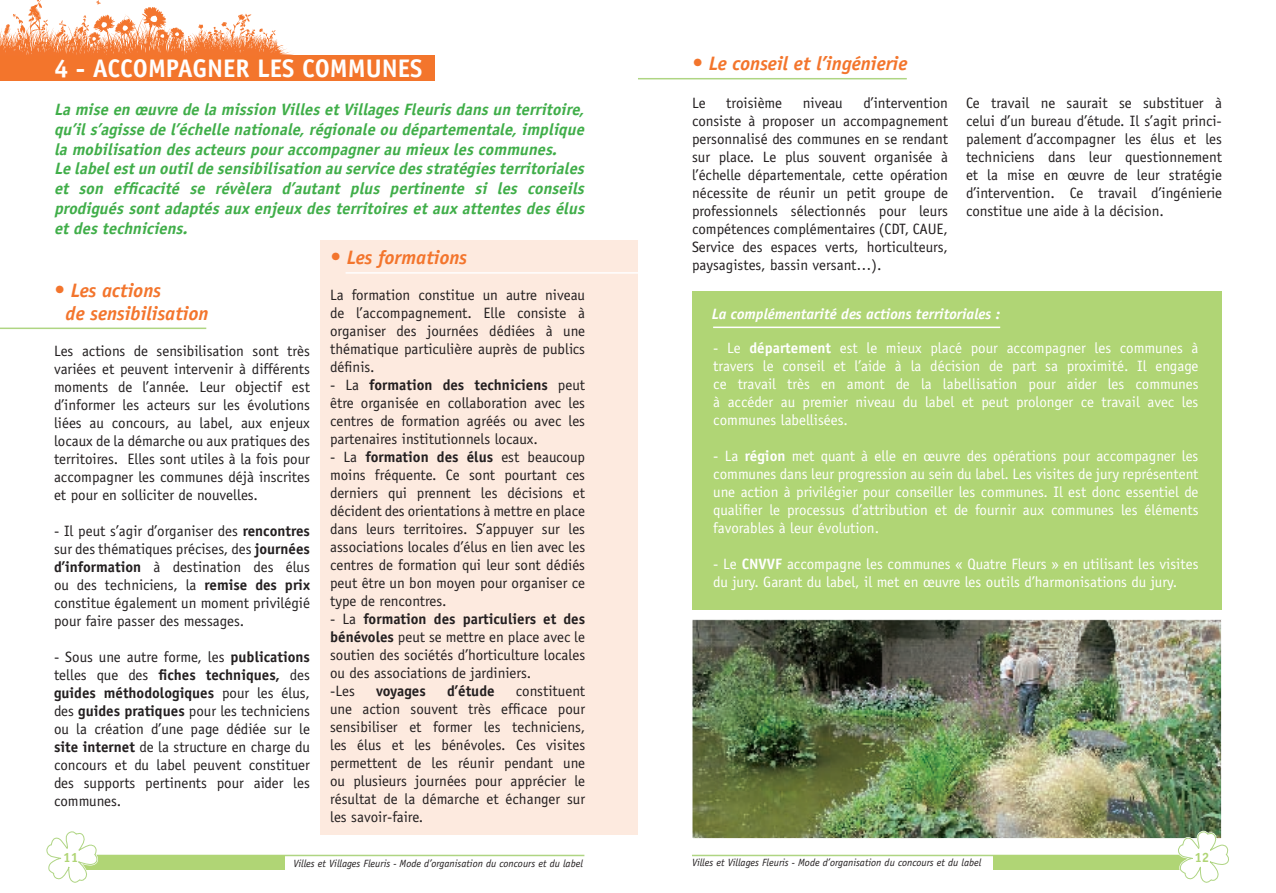
<style>
.page{position:relative;width:1276px;height:893px;background:#fff}
.page>*{position:absolute;margin:0;border:0;box-sizing:border-box;transform-origin:0 0}
.t1{font:700 25.5px "Officina Sans";color:#fff}
.t2{font:italic 700 19.5px/23.4px "Officina Sans";color:#f3752d}
.t3{font:italic 700 19.5px "Officina Sans";color:#f3752c}
.t4{font:italic 700 16.5px/19.8px "Officina Sans";color:#40ae49}
.t5{font:15px/18px "Officina Sans";color:#231f20;text-align:justify}
.t6{font:15px/18px "Officina Sans";color:#fff;text-align:justify}
.t7{font:italic 700 15px "Officina Sans";color:#fff}
.t8{font:700 15px "Officina Sans";color:#231f20}
.t9{font:700 13.5px "Officina Sans";color:#b0d575}
.t10{font:italic 10.5px "Officina Sans";color:#231f20}
.s1{font-size:21px}
.s2{font-weight:700}
</style>
<div class="page">
<div style="left:0;top:55px;width:435px;height:25px;background:#f3752c"></div>
<hr style="left:638px;top:78px;width:269px;height:1px;background:#afd583">
<div style="left:320px;top:240px;width:318px;height:594px;background:#fdeadf"></div>
<div style="left:692px;top:291px;width:530px;height:318px;background:#b0d575"></div>
<hr style="left:345px;top:272px;width:293px;height:2px;background:#fff">
<hr style="left:0;top:328px;width:206px;height:1px;background:#afd583">
<img style="left:693px;top:621px;width:527px;height:216px">
<div style="left:691px;top:619px;width:531px;height:220px;border:1px solid #fff"></div>
<hr style="left:713px;top:327px;width:287px;height:1px;background:#fff">
<svg style="left:0;top:0;width:294px;height:55px"></svg>
<hr style="left:63px;top:855px;width:521px;height:1px;background:#afd583">
<div style="left:71px;top:856px;width:214px;height:14px;background:#b0d575"></div>
<svg style="left:46px;top:831px;width:52px;height:52px"></svg>
<hr style="left:692px;top:855px;width:501px;height:1px;background:#afd583">
<div style="left:992px;top:856px;width:201px;height:14px;background:#b0d575"></div>
<svg style="left:1177px;top:819px;width:52px;height:64px"></svg>
<h1 class="t1" style="left:54px;top:53px;width:370px">4 - ACCOMPAGNER LES COMMUNES</h1>
<p class="t4" style="left:54px;top:99px;width:536px">Lamise en œuvre de lamission VillesetVillagesFleurisdansun territoire, qu’ils’agisse de l’échelle nationale,régionale ou départementale,implique lamobilisation desacteurspouraccompagnerau mieuxlescommunes.<br>Le labelestun outilde sensibilisation au service desstratégiesterritoriales et son efficacité se révèlera d’autant plus pertinente si les conseils prodiguéssontadaptésauxenjeuxdesterritoiresetauxattentesdesélus etdestechniciens.</p>
<h2 class="t2" style="left:66px;top:279px;width:145px;text-indent:-12px"><span class="s1">•</span> Les actions<br>de sensibilisation</h2>
<p class="t5" style="left:54px;top:342px;width:257px">Les actions de sensibilisation sont très variées et peuvent intervenir à différents moments de l’année. Leur objectif est d’informer les acteurs sur les évolutions liées au concours, au label, aux enjeux locaux de la démarche ou aux pratiques des territoires. Elles sont utiles à la fois pour accompagner les communes déjà inscrites et pour en solliciter de nouvelles.</p>
<p class="t5" style="left:54px;top:522px;width:257px">- Il peut s’agir d’organiser des <span class="s2">rencontres </span>sur des thématiques précises, des <span class="s2">journées d’information</span> à destination des élus ou des techniciens, la <span class="s2">remise des prix </span>constitue également un moment privilégié pour faire passer des messages.</p>
<p class="t5" style="left:54px;top:648px;width:257px">- Sous une autre forme, les <span class="s2">publications </span>telles que des <span class="s2">fiches techniques,</span> des <span class="s2">guides méthodologiques</span> pour les élus, des <span class="s2">guides pratiques</span> pour les techniciens ou la création d’une page dédiée sur le <span class="s2">site internet</span> de la structure en charge du concours et du label peuvent constituer des supports pertinents pour aider les communes.</p>
<h2 class="t2" style="left:330px;top:246px;width:138px"><span class="s1">•</span> Les formations</h2>
<p class="t5" style="left:330px;top:286px;width:256px">La formation constitue un autre niveau de l’accompagnement. Elle consiste à organiser des journées dédiées à une thématique particulière auprès de publics définis.</p>
<p class="t5" style="left:330px;top:376px;width:256px">- La <span class="s2">formation des techniciens</span> peut être organisée en collaboration avec les centres de formation agréés ou avec les partenaires institutionnels locaux.</p>
<p class="t5" style="left:330px;top:448px;width:256px">- La <span class="s2">formation des élus</span> est beaucoup moins fréquente. Ce sont pourtant ces derniers qui prennent les décisions et décident des orientations à mettre en place dans leurs territoires. S’appuyer sur les associations locales d’élus en lien avec les centres de formation qui leur sont dédiés peut être un bon moyen pour organiser ce type de rencontres.</p>
<p class="t5" style="left:330px;top:610px;width:256px;text-align:left">- La <span class="s2">formation des particuliers et des bénévoles</span> peut se mettre en place avec le soutien des sociétés d’horticulture locales ou des associations de jardiniers.<br>-Les</p>
<p class="t8" style="left:376px;top:682px;width:51px">voyages</p>
<p class="t8" style="left:447px;top:682px;width:49px">d’étude</p>
<p class="t5" style="left:330px;top:682px;width:256px;text-indent:186px">constituent une action souvent très efficace pour sensibiliser et former les techniciens, les élus et les bénévoles. Ces visites permettent de les réunir pendant une ou plusieurs journées pour apprécier le résultat de la démarche et échanger sur les savoir-faire.</p>
<h2 class="t3" style="left:692px;top:52px;width:217px"><span class="s1">•</span> Le conseil et l’ingénierie</h2>
<p class="t5" style="left:692px;top:94px;width:15px">Le</p>
<p class="t5" style="left:726px;top:94px;width:57px">troisième</p>
<p class="t5" style="left:803px;top:94px;width:42px">niveau</p>
<p class="t5" style="left:692px;top:94px;width:257px;text-indent:171px">d’intervention consiste à proposer un accompagnement personnalisé des communes en se rendant sur place. Le plus souvent organisée à l’échelle départementale, cette opération nécessite de réunir un petit groupe de professionnels sélectionnés pour leurs compétences complémentaires (CDT, CAUE, Service des espaces verts, horticulteurs, paysagistes, bassin versant…).</p>
<p class="t5" style="left:966px;top:94px;width:257px">Ce travail ne saurait se substituer à celui d’un bureau d’étude. Il s’agit princi&shy;palement d’accompagner les élus et les techniciens dans leur questionnement et la mise en œuvre de leur stratégie d’intervention. Ce travail d’ingénierie constitue une aide à la décision.</p>
<p class="t7" style="left:711px;top:305px;width:290px">La complémentarité des actions territoriales :</p>
<p class="t6" style="left:713px;top:339px;width:487px">- Le <span class="s2">département</span> est le mieux placé pour accompagner les communes à travers le conseil et l’aide à la décision de part sa proximité. Il engage ce travail très en amont de la labellisation pour aider les communes à accéder au premier niveau du label et peut prolonger ce travail avec les communes labellisées.</p>
<p class="t6" style="left:713px;top:447px;width:487px">- La <span class="s2">région</span> met quant à elle en œuvre des opérations pour accompagner les communes dans leur progression au sein du label. Les visites de jury représentent une action à privilégier pour conseiller les communes. Il est donc essentiel de qualifier le processus d’attribution et de fournir aux communes les éléments favorables à leur évolution.</p>
<p class="t6" style="left:713px;top:555px;width:487px">- Le <span class="s2">CNVVF</span> accompagne les communes « Quatre Fleurs » en utilisant les visites du jury. Garant du label, il met en œuvre les outils d’harmonisations du jury.</p>
<p class="t9" style="left:63px;top:849px;width:17px">11</p>
<p class="t9" style="left:1194px;top:849px;width:17px">12</p>
<p class="t10" style="left:293px;top:858px;width:291px">Villes et Villages Fleuris - Mode d’organisation du concours et du label</p>
<p class="t10" style="left:692px;top:857px;width:291px">Villes et Villages Fleuris - Mode d’organisation du concours et du label</p>
</div>
